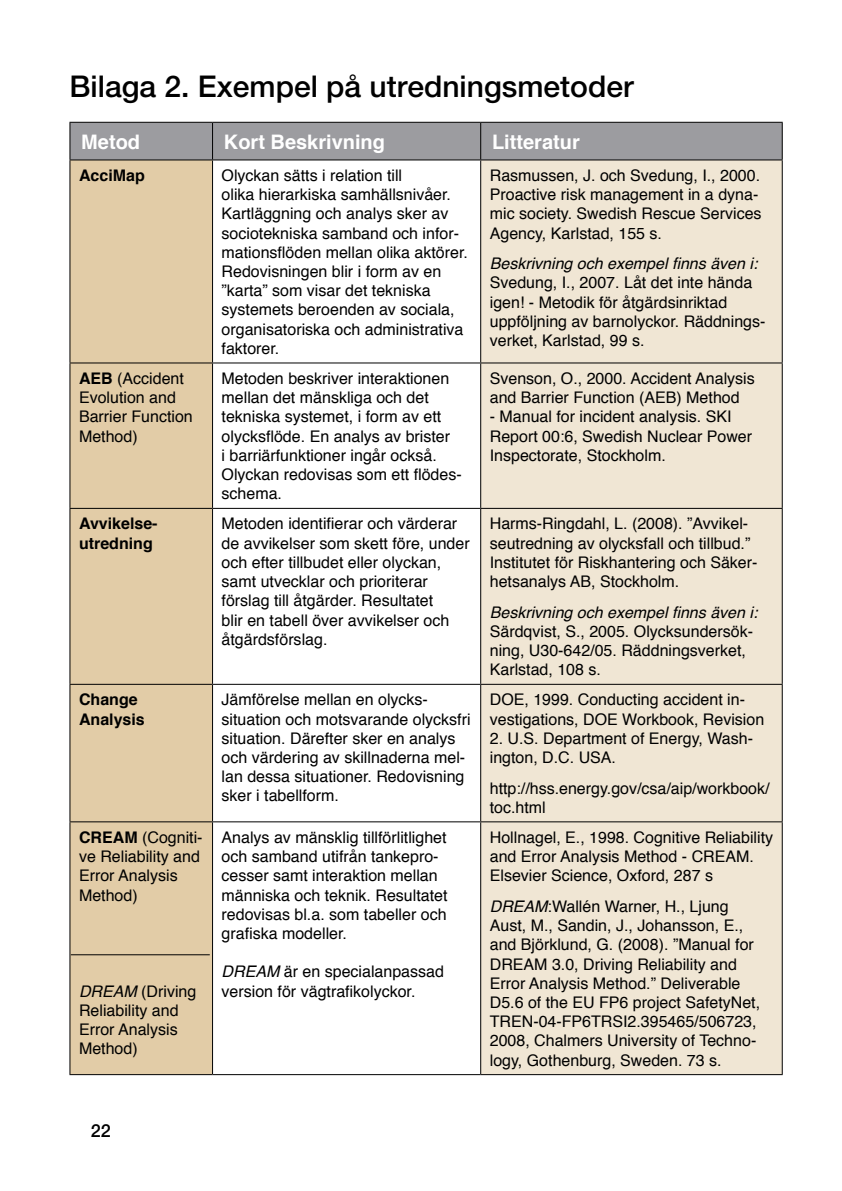
<style>
.page{position:relative;width:842px;height:1191px;background:#fff}
.page>*{position:absolute;margin:0;border:0;box-sizing:border-box;transform-origin:0 0}
.t1{font:500 30px "Helvetica Neue";color:#000}
.t2{font:700 20px "Helvetica";color:#fff}
.t3{font:500 18px "Helvetica Neue";color:#000}
.t4{font:16px/19.2px "Helvetica";color:#000}
.t5{font:italic 16px "Helvetica";color:#000}
.t6{font:700 16px/19.2px "Helvetica";color:#000}
.s1{font-weight:700}
.s2{font-style:italic}
</style>
<div class="page">
<div style="left:70px;top:123px;width:712px;height:36px;background:#9c9ca0"></div>
<div style="left:70px;top:160px;width:142px;height:914px;background:#e2cca7"></div>
<svg style="left:213px;top:160px;width:267px;height:914px"></svg>
<div style="left:481px;top:160px;width:301px;height:914px;background:#f0e6d4"></div>
<hr style="left:213px;top:362px;width:268px;height:1px;background:#000">
<hr style="left:213px;top:508px;width:268px;height:1px;background:#000">
<hr style="left:213px;top:684px;width:268px;height:1px;background:#000">
<hr style="left:213px;top:821px;width:268px;height:1px;background:#000">
<hr style="left:213px;top:1074px;width:268px;height:1px;background:#000">
<hr style="left:69px;top:160px;width:1px;height:202px;background:#000">
<hr style="left:212px;top:160px;width:1px;height:202px;background:#000">
<hr style="left:69px;top:362px;width:144px;height:1px;background:#000">
<hr style="left:69px;top:363px;width:1px;height:145px;background:#000">
<hr style="left:212px;top:363px;width:1px;height:145px;background:#000">
<hr style="left:69px;top:508px;width:144px;height:1px;background:#000">
<hr style="left:69px;top:509px;width:1px;height:175px;background:#000">
<hr style="left:212px;top:509px;width:1px;height:175px;background:#000">
<hr style="left:69px;top:684px;width:144px;height:1px;background:#000">
<hr style="left:69px;top:685px;width:1px;height:136px;background:#000">
<hr style="left:212px;top:685px;width:1px;height:136px;background:#000">
<hr style="left:69px;top:821px;width:144px;height:1px;background:#000">
<hr style="left:69px;top:822px;width:1px;height:252px;background:#000">
<hr style="left:212px;top:822px;width:1px;height:252px;background:#000">
<hr style="left:69px;top:1074px;width:144px;height:1px;background:#000">
<hr style="left:480px;top:160px;width:1px;height:202px;background:#000">
<hr style="left:782px;top:160px;width:1px;height:202px;background:#000">
<hr style="left:481px;top:362px;width:302px;height:1px;background:#000">
<hr style="left:480px;top:363px;width:1px;height:145px;background:#000">
<hr style="left:782px;top:363px;width:1px;height:145px;background:#000">
<hr style="left:481px;top:508px;width:302px;height:1px;background:#000">
<hr style="left:480px;top:509px;width:1px;height:175px;background:#000">
<hr style="left:782px;top:509px;width:1px;height:175px;background:#000">
<hr style="left:481px;top:684px;width:302px;height:1px;background:#000">
<hr style="left:480px;top:685px;width:1px;height:136px;background:#000">
<hr style="left:782px;top:685px;width:1px;height:136px;background:#000">
<hr style="left:481px;top:821px;width:302px;height:1px;background:#000">
<hr style="left:480px;top:822px;width:1px;height:252px;background:#000">
<hr style="left:782px;top:822px;width:1px;height:252px;background:#000">
<hr style="left:481px;top:1074px;width:302px;height:1px;background:#000">
<hr style="left:69px;top:122px;width:144px;height:1px;background:#000">
<hr style="left:69px;top:123px;width:1px;height:36px;background:#000">
<hr style="left:213px;top:122px;width:268px;height:1px;background:#000">
<hr style="left:212px;top:123px;width:1px;height:36px;background:#000">
<hr style="left:481px;top:122px;width:302px;height:1px;background:#000">
<hr style="left:480px;top:123px;width:1px;height:36px;background:#000">
<hr style="left:782px;top:123px;width:1px;height:36px;background:#000">
<hr style="left:69px;top:159px;width:144px;height:1px;background:#000">
<hr style="left:213px;top:159px;width:268px;height:1px;background:#000">
<hr style="left:481px;top:159px;width:302px;height:1px;background:#000">
<hr style="left:71px;top:954px;width:139px;height:1px;background:#000">
<h1 class="t1" style="left:69px;top:69px;width:566px">Bilaga 2. Exempel på utredningsmetoder</h1>
<p class="t2" style="left:81px;top:125px;width:60px">Metod</p>
<p class="t2" style="left:224px;top:125px;width:163px">Kort Beskrivning</p>
<p class="t2" style="left:492px;top:125px;width:89px">Litteratur</p>
<p class="t6" style="left:79px;top:166px;width:67px">AcciMap</p>
<p class="t4" style="left:222px;top:166px;width:248px">Olyckan sätts i relation till<br>olika hierarkiska samhällsnivåer.<br>Kartläggning och analys sker av sociotekniska samband och infor&shy;mationsflöden mellan olika aktörer.<br>Redovisningen blir i form av en ”karta” som visar det tekniska systemets beroenden av sociala, organisatoriska och administrativa faktorer.</p>
<p class="t4" style="left:490px;top:166px;width:273px">Rasmussen, J. och Svedung, I., 2000.<br>Proactive risk management in a dyna&shy;mic society. Swedish Rescue Services Agency, Karlstad, 155 s.</p>
<p class="t5" style="left:490px;top:251px;width:269px">Beskrivning och exempel finns även i:</p>
<p class="t4" style="left:490px;top:274px;width:277px">Svedung, I., 2007. Låt det inte hända igen! - Metodik för åtgärdsinriktad uppföljning av barnolyckor. Räddnings&shy;verket, Karlstad, 99 s.</p>
<p class="t4" style="left:79px;top:369px;width:115px"><span class="s1">AEB</span> (Accident<br>Evolution and<br>Barrier Function<br>Method)</p>
<p class="t4" style="left:222px;top:369px;width:242px">Metoden beskriver interaktionen mellan det mänskliga och det tekniska systemet, i form av ett olycksflöde. En analys av brister<br>i barriärfunktioner ingår också.<br>Olyckan redovisas som ett flödes&shy;schema.</p>
<p class="t4" style="left:490px;top:369px;width:267px">Svenson, O., 2000. Accident Analysis and Barrier Function (AEB) Method</p>
<p class="t4" style="left:490px;top:408px;width:264px">- Manual for incident analysis. SKI<br>Report 00:6, Swedish Nuclear Power<br>Inspectorate, Stockholm.</p>
<p class="t6" style="left:79px;top:514px;width:80px">Avvikelse&shy;utredning</p>
<p class="t4" style="left:222px;top:515px;width:250px">Metoden identifierar och värderar de avvikelser som skett före, under och efter tillbudet eller olyckan, samt utvecklar och prioriterar förslag till åtgärder. Resultatet<br>blir en tabell över avvikelser och åtgärdsförslag.</p>
<p class="t4" style="left:490px;top:515px;width:269px">Harms-Ringdahl, L. (2008). ”Avvikel&shy;seutredning av olycksfall och tillbud.” Institutet för Riskhantering och Säker&shy;hetsanalys AB, Stockholm.</p>
<p class="t5" style="left:490px;top:599px;width:269px">Beskrivning och exempel finns även i:</p>
<p class="t4" style="left:490px;top:622px;width:265px">Särdqvist, S., 2005. Olycksundersök&shy;ning, U30-642/05. Räddningsverket,<br>Karlstad, 108 s.</p>
<p class="t6" style="left:79px;top:690px;width:67px">Change<br>Analysis</p>
<p class="t4" style="left:222px;top:690px;width:250px">Jämförelse mellan en olycks&shy;situation och motsvarande olycksfri situation. Därefter sker en analys och värdering av skillnaderna mel&shy;lan dessa situationer. Redovisning sker i tabellform.</p>
<p class="t4" style="left:490px;top:690px;width:276px">DOE, 1999. Conducting accident in&shy;vestigations, DOE Workbook, Revision</p>
<p class="t4" style="left:490px;top:729px;width:265px">2. U.S. Department of Energy, Wash&shy;ington, D.C. USA.</p>
<p class="t4" style="left:490px;top:779px;width:281px">http://hss.energy.gov/csa/aip/workbook/ toc.html</p>
<p class="t4" style="left:79px;top:828px;width:125px"><span class="s1">CREAM</span> (Cogniti&shy;ve Reliability and<br>Error Analysis<br>Method)</p>
<p class="t4" style="left:79px;top:982px;width:119px"><span class="s2">DREAM</span> (Driving<br>Reliability and<br>Error Analysis<br>Method)</p>
<p class="t4" style="left:222px;top:828px;width:227px">Analys av mänsklig tillförlitlighet och samband utifrån tankepro&shy;cesser samt interaktion mellan människa och teknik. Resultatet redovisas bl.a. som tabeller och grafiska modeller.</p>
<p class="t4" style="left:222px;top:962px;width:224px"><span class="s2">DREAM</span> är en specialanpassad version för vägtrafikolyckor.</p>
<p class="t3" style="left:91px;top:1119px;width:22px">22</p>
<p class="t4" style="left:490px;top:828px;width:285px">Hollnagel, E., 1998. Cognitive Reliability and Error Analysis Method - CREAM.<br>Elsevier Science, Oxford, 287 s</p>
<p class="t4" style="left:490px;top:897px;width:272px"><span class="s2">DREAM</span>:Wallén Warner, H., Ljung Aust, M., Sandin, J., Johansson, E., and Björklund, G. (2008). ”Manual for DREAM 3.0, Driving Reliability and Error Analysis Method.” Deliverable D5.6 of the EU FP6 project SafetyNet, TREN-04-FP6TRSI2.395465/506723, 2008, Chalmers University of Techno&shy;logy, Gothenburg, Sweden. 73 s.</p>
</div>
